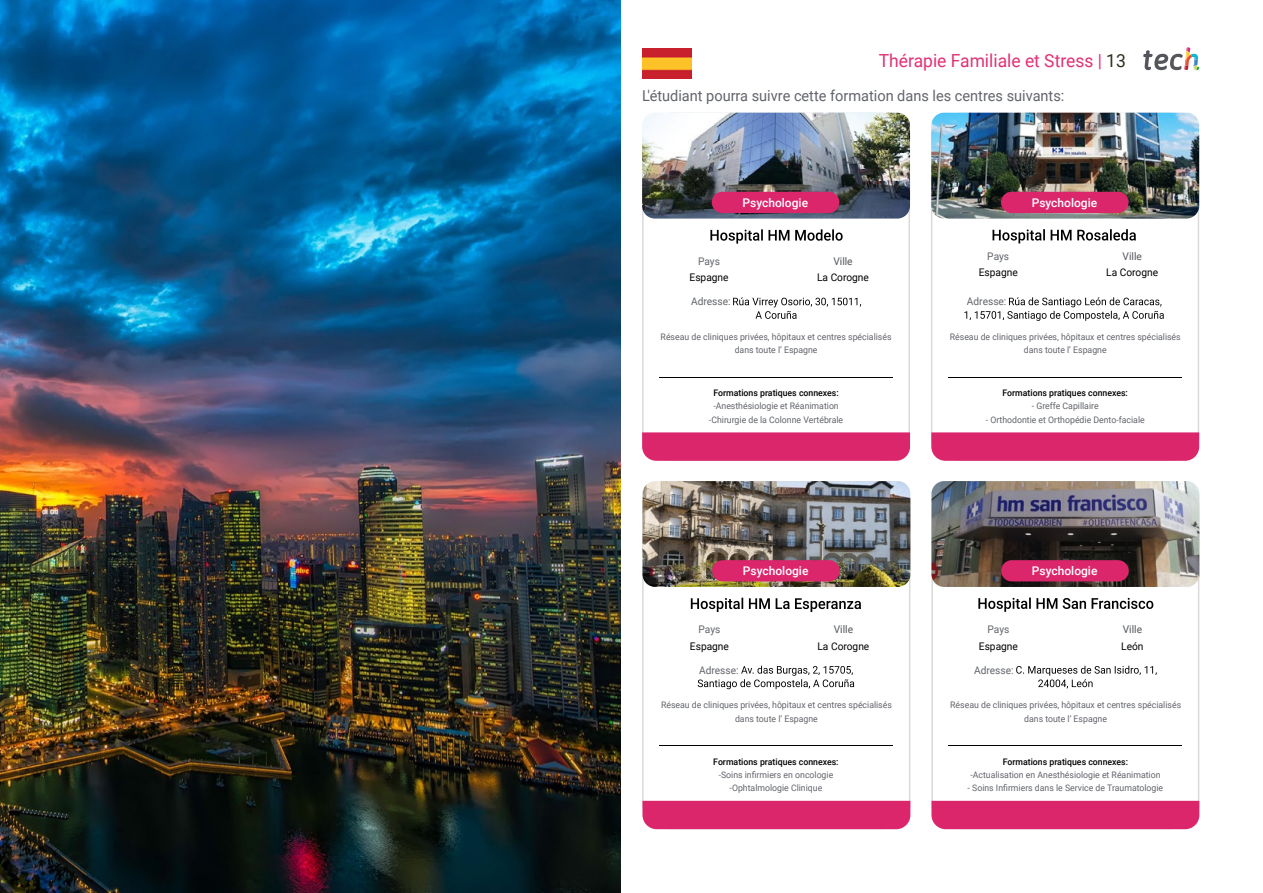
<style>
.page{position:relative;width:1263px;height:893px;background:#fff}
.page>*{position:absolute;margin:0;border:0;box-sizing:border-box;transform-origin:0 0}
.t1{font:18px "Roboto";color:#e23074}
.t2{font:15px "Roboto";color:#61646a}
.t3{font:500 12px "Roboto";color:#fff}
.t4{font:10.5px "Roboto";color:#000}
.t5{font:10.5px "Roboto";color:#61646a}
.t6{font:10.5px "Roboto";color:#52555b}
.t7{font:9px/13.5px "Roboto";color:#61646a;text-align:center}
.t8{font:500 9px "Roboto";color:#000}
.s1{color:#312e20}
</style>
<div class="page">
<img style="left:0;top:0;width:621px;height:893px">
<img style="left:642px;top:49px;width:49px;height:30px">
<svg style="left:1143px;top:47px;width:56px;height:24px"></svg>
<svg style="left:642px;top:112px;width:269px;height:325px"></svg>
<img style="left:642px;top:113px;width:268px;height:106px">
<div style="left:712px;top:192px;width:127px;height:21px;background:#dc266b;border-radius:11px"></div>
<svg style="left:642px;top:432px;width:268px;height:29px;background:#dc2c6f"></svg>
<hr style="left:659px;top:377px;width:234px;height:1px;background:#000">
<svg style="left:710px;top:229px;width:133px;height:15px"></svg>
<svg style="left:733px;top:297px;width:128px;height:22px"></svg>
<svg style="left:642px;top:492px;width:269px;height:338px"></svg>
<img style="left:642px;top:481px;width:268px;height:106px">
<div style="left:712px;top:560px;width:128px;height:21px;background:#dc266b;border-radius:11px"></div>
<div style="left:642px;top:801px;width:268px;height:28px;background:#dc266b"></div>
<hr style="left:659px;top:745px;width:234px;height:1px;background:#000">
<svg style="left:691px;top:598px;width:170px;height:14px"></svg>
<svg style="left:698px;top:666px;width:156px;height:23px"></svg>
<svg style="left:931px;top:112px;width:269px;height:337px"></svg>
<img style="left:931px;top:113px;width:268px;height:106px">
<div style="left:1001px;top:192px;width:127px;height:21px;background:#dc266b;border-radius:11px"></div>
<svg style="left:931px;top:432px;width:268px;height:29px;background:#dc2c6f"></svg>
<hr style="left:948px;top:377px;width:234px;height:1px;background:#000">
<svg style="left:992px;top:229px;width:144px;height:14px"></svg>
<svg style="left:964px;top:297px;width:200px;height:24px"></svg>
<svg style="left:931px;top:492px;width:269px;height:338px"></svg>
<img style="left:931px;top:481px;width:268px;height:106px">
<div style="left:1001px;top:560px;width:128px;height:21px;background:#dc266b;border-radius:11px"></div>
<div style="left:931px;top:801px;width:268px;height:28px;background:#dc266b"></div>
<svg style="left:978px;top:598px;width:175px;height:14px"></svg>
<svg style="left:1016px;top:666px;width:141px;height:23px"></svg>
<hr style="left:948px;top:745px;width:234px;height:1px;background:#000">
<h1 class="t1" style="left:879px;top:48px;width:249px">Thérapie Familiale et Stress | <span class="s1">13</span></h1>
<h2 class="t2" style="left:642px;top:86px;width:424px">L'étudiant pourra suivre cette formation dans les centres suivants:</h2>
<h3 class="t3" style="left:742px;top:194px;width:67px">Psychologie</h3>
<h3 class="t3" style="left:1032px;top:194px;width:67px">Psychologie</h3>
<p class="t5" style="left:698px;top:254px;width:23px">Pays</p>
<p class="t4" style="left:690px;top:270px;width:41px">Espagne</p>
<p class="t6" style="left:833px;top:254px;width:21px">Ville</p>
<p class="t4" style="left:817px;top:270px;width:53px">La Corogne</p>
<p class="t5" style="left:987px;top:249px;width:23px">Pays</p>
<p class="t4" style="left:979px;top:265px;width:41px">Espagne</p>
<p class="t6" style="left:1122px;top:249px;width:21px">Ville</p>
<p class="t4" style="left:1106px;top:265px;width:53px">La Corogne</p>
<p class="t5" style="left:691px;top:294px;width:41px">Adresse:</p>
<p class="t7" style="left:661px;top:330px;width:232px">Réseau de cliniques privées, hôpitaux et centres spécialisés dans toute l’ Espagne</p>
<p class="t8" style="left:713px;top:387px;width:127px">Formations pratiques connexes:</p>
<p class="t7" style="left:709px;top:399px;width:136px">-Anesthésiologie et Réanimation -Chirurgie de la Colonne Vertébrale</p>
<p class="t5" style="left:967px;top:294px;width:41px">Adresse:</p>
<p class="t7" style="left:950px;top:329px;width:232px">Réseau de cliniques privées, hôpitaux et centres spécialisés dans toute l’ Espagne</p>
<p class="t8" style="left:1002px;top:387px;width:127px">Formations pratiques connexes:</p>
<p class="t7" style="left:1032px;top:399px;width:68px">- Greffe Capillaire</p>
<p class="t7" style="left:986px;top:412px;width:160px">- Orthodontie et Orthopédie Dento-faciale</p>
<h3 class="t3" style="left:743px;top:563px;width:67px">Psychologie</h3>
<h3 class="t3" style="left:1032px;top:563px;width:67px">Psychologie</h3>
<p class="t5" style="left:698px;top:622px;width:23px">Pays</p>
<p class="t4" style="left:690px;top:639px;width:41px">Espagne</p>
<p class="t6" style="left:834px;top:622px;width:21px">Ville</p>
<p class="t4" style="left:817px;top:639px;width:53px">La Corogne</p>
<p class="t5" style="left:987px;top:622px;width:23px">Pays</p>
<p class="t4" style="left:979px;top:639px;width:41px">Espagne</p>
<p class="t6" style="left:1123px;top:622px;width:21px">Ville</p>
<p class="t4" style="left:1121px;top:639px;width:24px">León</p>
<p class="t5" style="left:699px;top:662px;width:41px">Adresse:</p>
<p class="t7" style="left:661px;top:698px;width:232px">Réseau de cliniques privées, hôpitaux et centres spécialisés dans toute l’ Espagne</p>
<p class="t8" style="left:713px;top:755px;width:127px">Formations pratiques connexes:</p>
<p class="t7" style="left:719px;top:768px;width:116px">-Soins infirmiers en oncologie -Ophtalmologie Clinique</p>
<p class="t5" style="left:974px;top:662px;width:41px">Adresse:</p>
<p class="t7" style="left:950px;top:698px;width:232px">Réseau de cliniques privées, hôpitaux et centres spécialisés dans toute l’ Espagne</p>
<p class="t8" style="left:1003px;top:755px;width:127px">Formations pratiques connexes:</p>
<p class="t7" style="left:970px;top:768px;width:192px">-Actualisation en Anesthésiologie et Réanimation</p>
<p class="t7" style="left:968px;top:781px;width:197px">- Soins Infirmiers dans le Service de Traumatologie</p>
</div>
